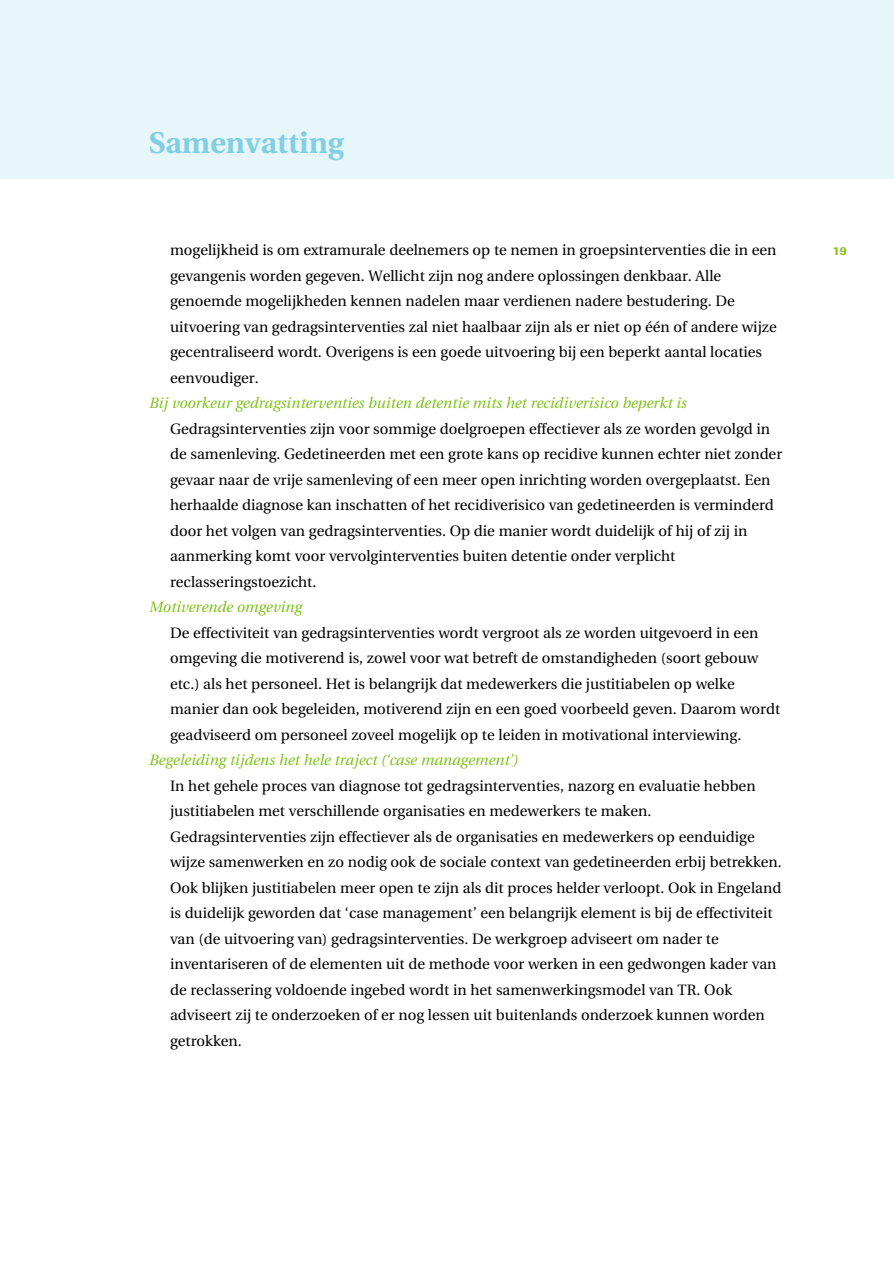
<style>
.page{position:relative;width:894px;height:1262px;background:#fff}
.page>*{position:absolute;margin:0;border:0;box-sizing:border-box;transform-origin:0 0}
.t1{font:700 30px "Utopia";color:#81cfe2}
.t2{font:15px/25.5px "Utopia";color:#000}
.t3{font:italic 15px "Utopia";color:#80c31c}
.t4{font:500 12px "Imago";color:#80c31c}
</style>
<div class="page">
<div style="left:0;top:0;width:894px;height:179px;background:#e6f6f9"></div>
<h1 class="t1" style="left:149px;top:131px;width:196px">Samenvatting</h1>
<p class="t2" style="left:170px;top:238px;width:608px">mogelijkheid is om extramurale deelnemers op te nemen in groepsinterventies die in een gevangenis worden gegeven. Wellicht zijn nog andere oplossingen denkbaar. Alle genoemde mogelijkheden kennen nadelen maar verdienen nadere bestudering. De uitvoering van gedragsinterventies zal niet haalbaar zijn als er niet op één of andere wijze gecentraliseerd wordt. Overigens is een goede uitvoering bij een beperkt aantal locaties eenvoudiger.</p>
<p class="t3" style="left:149px;top:397px;width:539px">Bij voorkeur gedragsinterventies buiten detentie mits het recidiverisico beperkt is</p>
<p class="t2" style="left:170px;top:417px;width:614px">Gedragsinterventies zijn voor sommige doelgroepen effectiever als ze worden gevolgd in de samenleving. Gedetineerden met een grote kans op recidive kunnen echter niet zonder gevaar naar de vrije samenleving of een meer open inrichting worden overgeplaatst. Een herhaalde diagnose kan inschatten of het recidiverisico van gedetineerden is verminderd door het volgen van gedragsinterventies. Op die manier wordt duidelijk of hij of zij in aanmerking komt voor vervolginterventies buiten detentie onder verplicht reclasseringstoezicht.</p>
<p class="t3" style="left:149px;top:601px;width:154px">Motiverende omgeving</p>
<p class="t2" style="left:170px;top:621px;width:612px">De effectiviteit van gedragsinterventies wordt vergroot als ze worden uitgevoerd in een omgeving die motiverend is, zowel voor wat betreft de omstandigheden (soort gebouw etc.) als het personeel. Het is belangrijk dat medewerkers die justitiabelen op welke manier dan ook begeleiden, motiverend zijn en een goed voorbeeld geven. Daarom wordt geadviseerd om personeel zoveel mogelijk op te leiden in motivational interviewing.</p>
<p class="t3" style="left:149px;top:754px;width:370px">Begeleiding tijdens het hele traject (‘case management’)</p>
<p class="t2" style="left:170px;top:774px;width:613px">In het gehele proces van diagnose tot gedragsinterventies, nazorg en evaluatie hebben justitiabelen met verschillende organisaties en medewerkers te maken.<br>Gedragsinterventies zijn effectiever als de organisaties en medewerkers op eenduidige wijze samenwerken en zo nodig ook de sociale context van gedetineerden erbij betrekken.<br>Ook blijken justitiabelen meer open te zijn als dit proces helder verloopt. Ook in Engeland is duidelijk geworden dat ‘case management’ een belangrijk element is bij de effectiviteit van (de uitvoering van) gedragsinterventies. De werkgroep adviseert om nader te inventariseren of de elementen uit de methode voor werken in een gedwongen kader van de reclassering voldoende ingebed wordt in het samenwerkingsmodel van TR. Ook adviseert zij te onderzoeken of er nog lessen uit buitenlands onderzoek kunnen worden getrokken.</p>
<p class="t4" style="left:833px;top:247px;width:15px">19</p>
</div>
